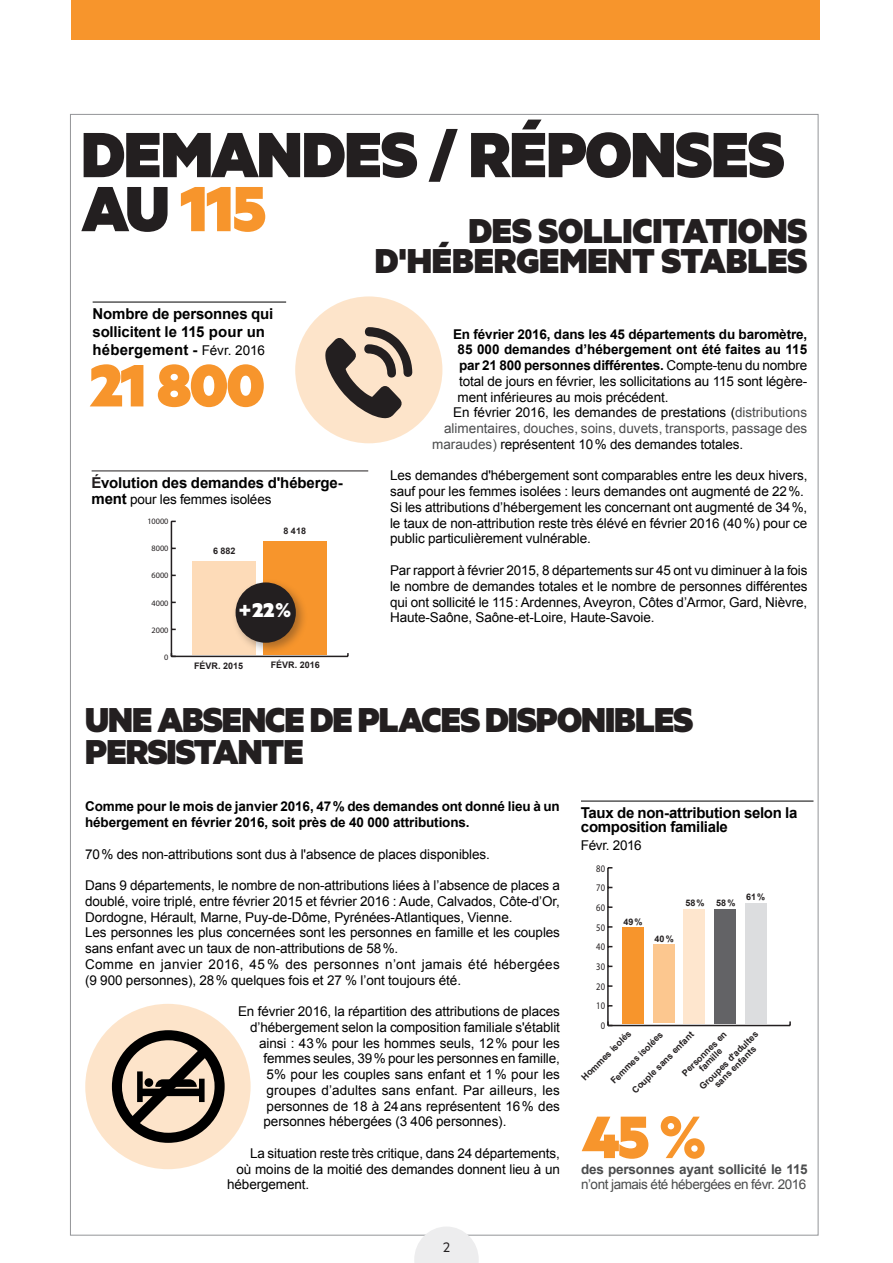
<style>
.page{position:relative;width:893px;height:1263px;background:#fff}
.page>*{position:absolute;margin:0;border:0;box-sizing:border-box;transform-origin:0 0}
.t1{font:900 72px/54px "Metric";letter-spacing:-.02em;color:#231f20}
.t2{font:900 67.5px "Metric";letter-spacing:-.03em;color:#f7952c}
.t3{font:900 39px/31.5px "Metric";letter-spacing:-.025em;color:#231f20}
.t4{font:900 39px/30px "Metric";letter-spacing:-.005em;color:#231f20;text-align:right}
.t5{font:900 22.5px "Metric";color:#fff}
.t6{font:15.6px "Metric";color:#231f20}
.t7{font:700 15px/18px "Arial";letter-spacing:-.01em;color:#000}
.t8{font:13.5px/15.8px "Arial";letter-spacing:-.01em;color:#000}
.t9{font:700 13.5px/15.8px "Arial";letter-spacing:-.01em;color:#000}
.t10{font:13.5px "Arial";color:#4b4c4d}
.t11{font:13.5px "Arial";letter-spacing:.01em;color:#000}
.t12{font:13.5px "Arial";letter-spacing:-.035em;color:#4b4c4d}
.t13{font:700 13.5px "Arial";letter-spacing:-.015em;color:#4b4c4d}
.t14{font:13.5px "Arial";letter-spacing:-.03em;color:#000}
.t15{font:10.05px "Myriad Pro";color:#231f20;scale:.85 1}
.t16{font:700 9px/9px "Arial";color:#231f20;text-align:center}
.t17{font:8.25px "Myriad Pro";color:#231f20}
.s1{color:#f7952c}
.s2{font-weight:400;font-size:13.5px}
.s3{color:#231f20}
.s4{font-weight:700;font-size:15px}
.s5{font-weight:400}
.s6{color:#4b4c4d}
</style>
<div class="page">
<svg style="left:414px;top:1227px;width:65px;height:36px"></svg>
<div style="left:71px;top:0;width:748px;height:39px;background:#f7952c"></div>
<hr style="left:93px;top:302px;width:193px;height:1px;background:#000">
<div style="left:295px;top:296px;width:147px;height:147px;background:#fde4ca;border-radius:50%"></div>
<svg style="left:325px;top:327px;width:87px;height:91px"></svg>
<hr style="left:92px;top:470px;width:276px;height:1px;background:#231f20">
<hr style="left:171px;top:656px;width:177px;height:1px;background:#231f20">
<hr style="left:171px;top:521px;width:1px;height:135px;background:#231f20">
<div style="left:263px;top:541px;width:64px;height:114px;background:#f7952c"></div>
<div style="left:193px;top:562px;width:63px;height:93px;background:#fddbb8"></div>
<div style="left:232px;top:578px;width:76px;height:76px;background:#231f20;opacity:.35"></div>
<div style="left:236px;top:582px;width:60px;height:61px;background:#231f20;border-radius:50%"></div>
<div style="left:85px;top:1004px;width:166px;height:165px;background:#fde4ca;border-radius:50%"></div>
<svg style="left:112px;top:1030px;width:113px;height:113px"></svg>
<hr style="left:581px;top:801px;width:232px;height:1px;background:#000">
<hr style="left:608px;top:1025px;width:182px;height:1px;background:#231f20">
<hr style="left:607px;top:868px;width:2px;height:157px;background:#231f20">
<div style="left:745px;top:903px;width:22px;height:120px;background:#dcdddf"></div>
<div style="left:714px;top:909px;width:22px;height:114px;background:#636366"></div>
<div style="left:683px;top:909px;width:22px;height:114px;background:#fee6ce"></div>
<div style="left:653px;top:944px;width:22px;height:79px;background:#fcc78f"></div>
<div style="left:622px;top:927px;width:22px;height:96px;background:#f7952c"></div>
<h1 class="t1" style="left:81px;top:125px;width:704px">DEMANDES / RÉPONSES<br>AU <span class="s1">115</span></h1>
<h3 class="t4" style="left:375px;top:215px;width:433px">DES SOLLICITATIONS<br>D'HÉBERGEMENT STABLES</h3>
<p class="t7" style="left:93px;top:306px;width:182px">Nombre de personnes qui sollicitent le 115 pour un hébergement - <span class="s2">Févr. 2016</span></p>
<h2 class="t2" style="left:89px;top:343px;width:177px">21 800</h2>
<p class="t7" style="left:92px;top:474px;width:253px"><span class="s3">é</span>volution des demandes d'héberge-</p>
<p class="t8" style="left:92px;top:492px;width:181px"><span class="s4">ment</span> pour les femmes isolées</p>
<p class="t17" style="left:147px;top:516px;width:23px">10000</p>
<p class="t17" style="left:152px;top:543px;width:18px">8000</p>
<p class="t17" style="left:152px;top:571px;width:18px">6000</p>
<p class="t17" style="left:152px;top:598px;width:18px">4000</p>
<p class="t17" style="left:152px;top:625px;width:18px">2000</p>
<p class="t17" style="left:164px;top:652px;width:6px">0</p>
<p class="t16" style="left:213px;top:546px;width:24px">6 882</p>
<p class="t16" style="left:283px;top:526px;width:24px">8 418</p>
<h3 class="t5" style="left:239px;top:595px;width:54px">+22%</h3>
<p class="t16" style="left:194px;top:661px;width:51px">févr. 2015</p>
<p class="t16" style="left:271px;top:661px;width:51px">févr. 2016</p>
<p class="t9" style="left:453px;top:326px;width:356px">En février 2016, dans les 45 départements du baromètre,</p>
<p class="t9" style="left:458px;top:342px;width:351px">85 000 demandes d’hébergement ont été faites au 115</p>
<p class="t9" style="left:459px;top:358px;width:350px">par 21 800 personnes différentes. <span class="s5">Compte-tenu du nombre</span></p>
<p class="t8" style="left:459px;top:373px;width:350px">total de jours en février, les sollicitations au 115 sont légère-</p>
<p class="t8" style="left:458px;top:389px;width:212px">ment inférieures au mois précédent.</p>
<p class="t8" style="left:453px;top:405px;width:356px">En février 2016, les demandes de prestations (<span class="s6">distributions</span></p>
<p class="t10" style="left:444px;top:420px;width:365px">alimentaires, douches, soins, duvets, transports, passage des</p>
<p class="t8" style="left:432px;top:436px;width:313px"><span class="s6">maraudes)</span> représentent 10% des demandes totales.</p>
<p class="t8" style="left:390px;top:468px;width:419px">Les demandes d'hébergement sont comparables entre les deux hivers, sauf pour les femmes isolées : leurs demandes ont augmenté de 22%.<br>Si les attributions d’hébergement les concernant ont augmenté de 34%, le taux de non-attribution reste très élévé en février 2016 (40%) pour ce public particulièrement vulnérable.</p>
<p class="t8" style="left:390px;top:562px;width:419px;text-align:justify">Par rapport à février 2015, 8 départements sur 45 ont vu diminuer à la fois le nombre de demandes totales et le nombre de personnes différentes qui ont sollicité le 115: Ardennes, Aveyron, Côtes d’Armor, Gard, Nièvre, Haute-Saône, Saône-et-Loire, Haute-Savoie.</p>
<h3 class="t3" style="left:85px;top:703px;width:609px">UNE ABSENCE DE PLACES DISPONIBLES<br>PERSISTANTE</h3>
<p class="t9" style="left:85px;top:799px;width:476px">Comme pour le mois de janvier 2016, 47% des demandes ont donné lieu à un hébergement en février 2016, soit près de 40 000 attributions.</p>
<p class="t8" style="left:85px;top:846px;width:406px">70% des non-attributions sont dus à l'absence de places disponibles.</p>
<p class="t8" style="left:85px;top:877px;width:476px">Dans 9 départements, le nombre de non-attributions liées à l’absence de places a doublé, voire triplé, entre février 2015 et février 2016 : Aude, Calvados, Côte-d’Or, Dordogne, Hérault, Marne, Puy-de-Dôme, Pyrénées-Atlantiques, Vienne.<br>Les personnes les plus concernées sont les personnes en famille et les couples sans enfant avec un taux de non-attributions de 58%.<br>Comme en janvier 2016, 45 % des personnes n’ont jamais été hébergées (9 900 personnes), 28% quelques fois et 27 % l’ont toujours été.</p>
<p class="t8" style="left:238px;top:1003px;width:323px">En février 2016, la répartition des attributions de places</p>
<p class="t8" style="left:250px;top:1019px;width:311px">d’hébergement selon la composition familiale s'établit</p>
<p class="t8" style="left:259px;top:1035px;width:302px">ainsi : 43% pour les hommes seuls, 12% pour les</p>
<p class="t8" style="left:264px;top:1051px;width:298px">femmes seules, 39% pour les personnes en famille,</p>
<p class="t8" style="left:267px;top:1066px;width:295px">5% pour les couples sans enfant et 1% pour les</p>
<p class="t11" style="left:267px;top:1081px;width:295px">groupes d’adultes sans enfant. Par ailleurs, les</p>
<p class="t8" style="left:267px;top:1098px;width:295px">personnes de 18 à 24ans représentent 16% des</p>
<p class="t8" style="left:264px;top:1114px;width:244px">personnes hébergées (3 406 personnes).</p>
<p class="t8" style="left:250px;top:1145px;width:311px">La situation reste très critique, dans 24 départements,</p>
<p class="t8" style="left:237px;top:1161px;width:325px">où moins de la moitié des demandes donnent lieu à un</p>
<p class="t8" style="left:227px;top:1177px;width:84px">hébergement.</p>
<p class="t6" style="left:443px;top:1238px;width:8px">2</p>
<p class="t7" style="left:581px;top:807px;width:218px;line-height:13.5px">Taux de non-attribution selon la composition familiale</p>
<p class="t14" style="left:581px;top:836px;width:62px">Févr. 2016</p>
<p class="t15" style="left:596px;top:862px;width:12px">80</p>
<p class="t15" style="left:596px;top:882px;width:12px">70</p>
<p class="t15" style="left:596px;top:901px;width:12px">60</p>
<p class="t15" style="left:596px;top:921px;width:12px">50</p>
<p class="t15" style="left:596px;top:941px;width:12px">40</p>
<p class="t15" style="left:596px;top:960px;width:12px">30</p>
<p class="t15" style="left:596px;top:980px;width:12px">20</p>
<p class="t15" style="left:596px;top:1000px;width:12px">10</p>
<p class="t16" style="left:623px;top:917px;width:21px">49%</p>
<p class="t16" style="left:655px;top:935px;width:21px">40%</p>
<p class="t16" style="left:685px;top:899px;width:21px">58%</p>
<p class="t16" style="left:716px;top:899px;width:21px">58%</p>
<p class="t16" style="left:746px;top:893px;width:21px">61%</p>
<p class="t15" style="left:601px;top:1019px;width:7px">0</p>
<p class="t16" style="left:580px;top:1076px;width:69px;rotate:-45deg">Hommes isolés</p>
<p class="t16" style="left:631px;top:1089px;width:85px;rotate:-45deg">Couple sans enfant</p>
<p class="t16" style="left:698px;top:1085px;width:81px;rotate:-45deg">Groupes d'adultes sans enfants</p>
<p class="t16" style="left:680px;top:1071px;width:61px;rotate:-45deg">Personnes en famille</p>
<p class="t16" style="left:609px;top:1079px;width:72px;rotate:-45deg">Femmes isolées</p>
<h2 class="t2" style="left:582px;top:1094px;width:126px">45 %</h2>
<p class="t12" style="left:581px;top:1175px;width:227px">n’ont jamais été hébergées en févr. 2016</p>
<p class="t13" style="left:581px;top:1160px;width:228px">des personnes ayant sollicité le 115</p>
</div>
